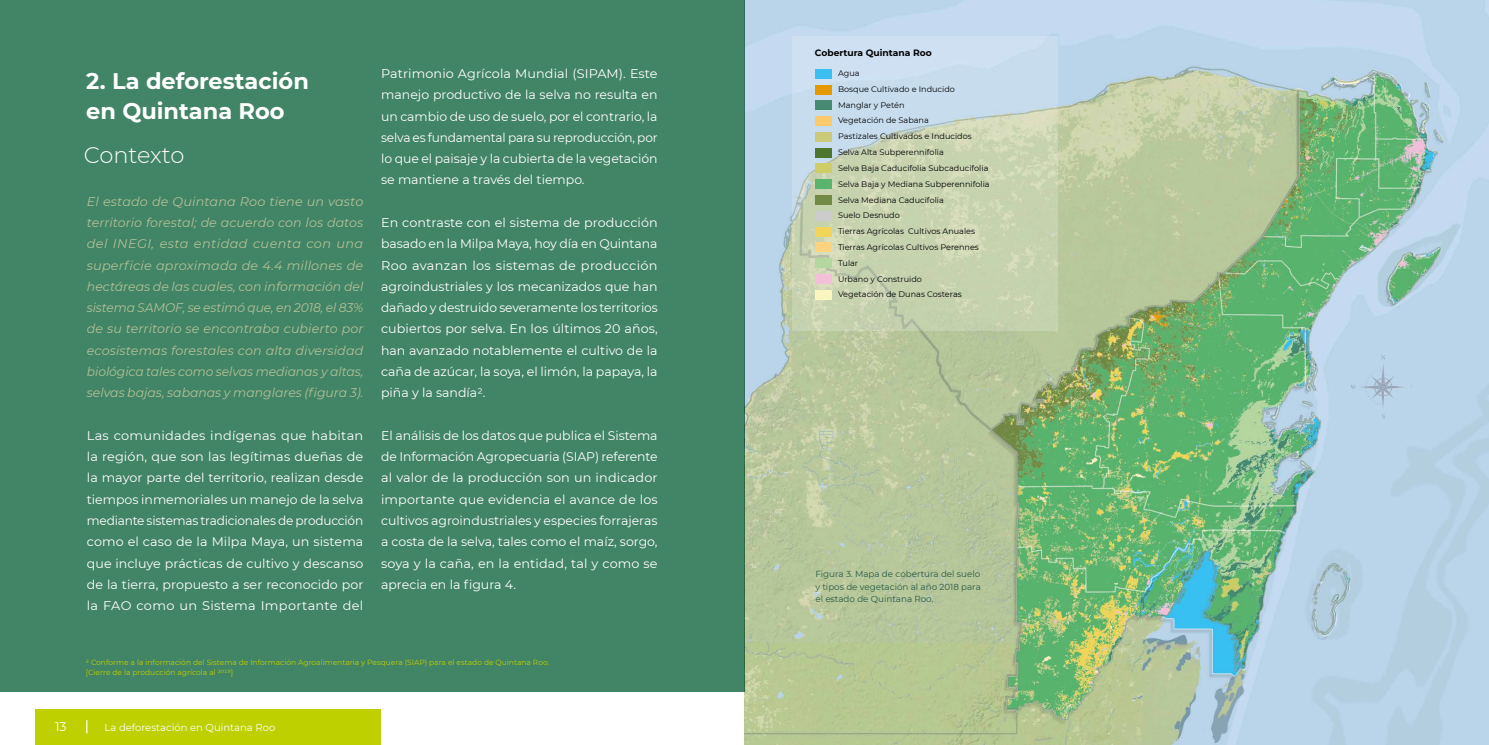
<style>
.page{position:relative;width:1489px;height:745px;background:#fff}
.page>*{position:absolute;margin:0;border:0;box-sizing:border-box;transform-origin:0 0}
.t1{font:700 22.5px/30px "Montserrat";color:#fff}
.t2{font:300 22.5px "Montserrat";letter-spacing:-.015em;color:#fff}
.t3{font:12.5px/21.2px "Montserrat";color:#fff;text-align:justify}
.t4{font:italic 12.5px/21.2px "Montserrat";color:#b3c197;text-align:justify}
.t5{font:10px "Montserrat";color:#fff}
.t6{font:700 9.12px "Montserrat";color:#010202}
.t7{font:8.75px/12.5px "Montserrat";color:#2a5a45;text-align:justify}
.t8{font:8.12px "Montserrat";color:#010202}
.t9{font:7.5px/10px "Montserrat";color:#bed000}
</style>
<div class="page">
<img style="left:744px;top:0;width:744px;height:744px">
<svg style="left:792px;top:37px;width:265px;height:294px;background:#c9d6c5"></svg>
<div style="left:815px;top:179px;width:16px;height:10px;background:#5ab46d"></div>
<div style="left:815px;top:195px;width:16px;height:9px;background:#728944"></div>
<div style="left:815px;top:258px;width:16px;height:9px;background:#b4d69f"></div>
<div style="left:815px;top:69px;width:16px;height:9px;background:#3abff0"></div>
<div style="left:815px;top:227px;width:16px;height:9px;background:#f2d458"></div>
<div style="left:815px;top:101px;width:16px;height:9px;background:#468a70"></div>
<div style="left:815px;top:132px;width:16px;height:9px;background:#ccc97a"></div>
<div style="left:815px;top:274px;width:16px;height:9px;background:#f3bfda"></div>
<div style="left:815px;top:164px;width:16px;height:9px;background:#cecd67"></div>
<div style="left:815px;top:85px;width:16px;height:9px;background:#e59800"></div>
<div style="left:815px;top:211px;width:16px;height:9px;background:#cdcccc"></div>
<div style="left:815px;top:242px;width:16px;height:10px;background:#fed380"></div>
<div style="left:815px;top:290px;width:16px;height:9px;background:#fbf6c0"></div>
<div style="left:815px;top:148px;width:16px;height:9px;background:#4e752c"></div>
<div style="left:815px;top:116px;width:16px;height:10px;background:#fcc96d"></div>
<svg style="left:1350px;top:355px;width:55px;height:63px;background:#b8d2e7"></svg>
<img style="left:1382px;top:368px;width:32px;height:42px">
<div style="left:35px;top:709px;width:346px;height:35px;background:#bed000"></div>
<svg style="left:86px;top:720px;width:1px;height:12px"></svg>
<div style="left:0;top:0;width:744px;height:691px;background:#418466"></div>
<h1 class="t1" style="left:86px;top:64px;width:224px">2. La deforestación en Quintana Roo</h1>
<h1 class="t2" style="left:84px;top:140px;width:102px">Contexto</h1>
<p class="t4" style="left:87px;top:190px;width:278px">El estado de Quintana Roo tiene un vasto territorio forestal; de acuerdo con los datos del INEGI, esta entidad cuenta con una superficie aproximada de 4.4 millones de hectáreas de las cuales, con información del sistema SAMOF, se estimó que, en 2018, el 83% de su territorio se encontraba cubierto por ecosistemas forestales con alta diversidad biológica tales como selvas medianas y altas, selvas bajas, sabanas y manglares (figura 3).</p>
<p class="t3" style="left:87px;top:424px;width:278px">Las comunidades indígenas que habitan la región, que son las legítimas dueñas de la mayor parte del territorio, realizan desde tiempos inmemoriales un manejo de la selva mediante sistemas tradicionales de producción como el caso de la Milpa Maya, un sistema que incluye prácticas de cultivo y descanso de la tierra, propuesto a ser reconocido por la FAO como un Sistema Importante del</p>
<p class="t3" style="left:381px;top:62px;width:278px">Patrimonio Agrícola Mundial (SIPAM). Este manejo productivo de la selva no resulta en un cambio de uso de suelo, por el contrario, la selva es fundamental para su reproducción, por lo que el paisaje y la cubierta de la vegetación se mantiene a través del tiempo.</p>
<p class="t3" style="left:381px;top:211px;width:278px">En contraste con el sistema de producción basado en la Milpa Maya, hoy día en Quintana Roo avanzan los sistemas de producción agroindustriales y los mecanizados que han dañado y destruido severamente los territorios cubiertos por selva. En los últimos 20 años, han avanzado notablemente el cultivo de la caña de azúcar, la soya, el limón, la papaya, la piña y la sandía2.</p>
<p class="t3" style="left:381px;top:424px;width:278px">El análisis de los datos que publica el Sistema de Información Agropecuaria (SIAP) referente al valor de la producción son un indicador importante que evidencia el avance de los cultivos agroindustriales y especies forrajeras a costa de la selva, tales como el maíz, sorgo, soya y la caña, en la entidad, tal y como se aprecia en la figura 4.</p>
<p class="t9" style="left:86px;top:657px;width:465px">2 Conforme a la información del Sistema de Información Agroalimentaria y Pesquera (SIAP) para el estado de Quintana Roo. [Cierre de la producción agrícola al 2019]</p>
<p class="t3" style="left:55px;top:714px;width:13px">13</p>
<p class="t5" style="left:105px;top:720px;width:172px">La deforestación en Quintana Roo</p>
<p class="t6" style="left:814px;top:46px;width:118px">Cobertura Quintana Roo</p>
<p class="t8" style="left:838px;top:67px;width:23px">Agua</p>
<p class="t8" style="left:838px;top:83px;width:118px">Bosque Cultivado e Inducido</p>
<p class="t8" style="left:838px;top:99px;width:68px">Manglar y Petén</p>
<p class="t8" style="left:838px;top:131px;width:135px">Pastizales Cultivados e Inducidos</p>
<p class="t8" style="left:838px;top:115px;width:92px">Vegetación de Sabana</p>
<p class="t8" style="left:838px;top:146px;width:107px">Selva Alta Subperennifolia</p>
<p class="t8" style="left:838px;top:162px;width:152px">Selva Baja Caducifolia Subcaducifolia</p>
<p class="t8" style="left:838px;top:178px;width:153px">Selva Baja y Mediana Subperennifolia</p>
<p class="t8" style="left:838px;top:194px;width:107px">Selva Mediana Caducifolia</p>
<p class="t8" style="left:838px;top:210px;width:63px">Suelo Desnudo</p>
<p class="t8" style="left:838px;top:241px;width:142px">Tierras Agrícolas Cultivos Perennes</p>
<p class="t8" style="left:838px;top:289px;width:125px">Vegetación de Dunas Costeras</p>
<p class="t8" style="left:838px;top:225px;width:139px">Tierras Agrícolas Cultivos Anuales</p>
<p class="t8" style="left:838px;top:257px;width:22px">Tular</p>
<p class="t8" style="left:838px;top:273px;width:85px">Urbano y Construido</p>
<p class="t7" style="left:815px;top:567px;width:167px">Figura 3. Mapa de cobertura del suelo y tipos de vegetación al año 2018 para el estado de Quintana Roo.</p>
</div>
